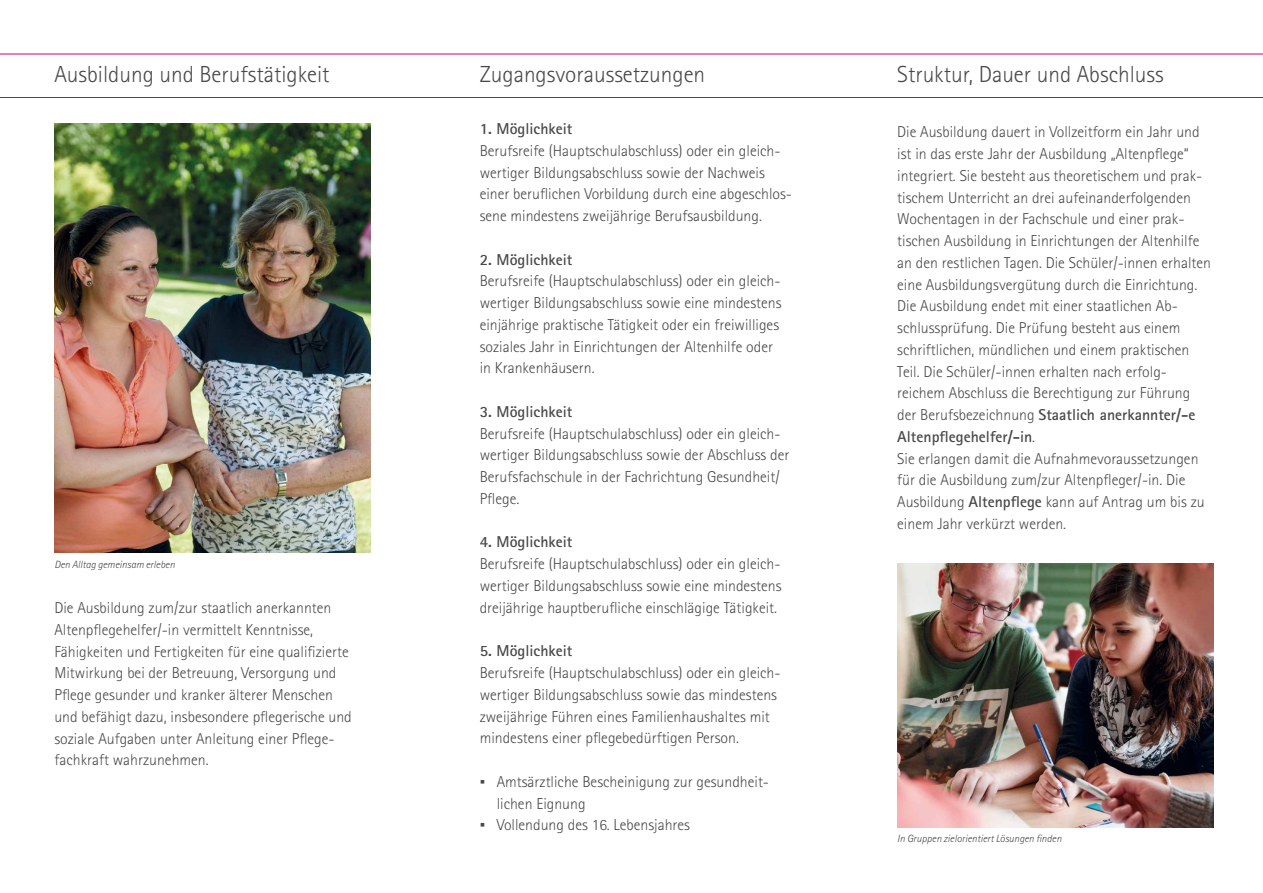
<style>
.page{position:relative;width:1263px;height:893px;background:#fff}
.page>*{position:absolute;margin:0;border:0;box-sizing:border-box;transform-origin:0 0}
.t1{font:300 23.25px "Rotis Sans Serif Pro";color:#494948}
.t2{font:300 15.75px/21.8px "Rotis Sans Serif Pro";color:#494948}
.t3{font:700 15.75px "Rotis Sans Serif Pro";color:#494948}
.t4{font:italic 300 10.5px "Rotis Sans Serif Pro";color:#494948}
.s1{font-family:"Arial";font-weight:400}
.s2{font-weight:700}
</style>
<div class="page">
<hr style="left:0;top:54px;width:1263px;height:1px;background:#c7007e">
<hr style="left:0;top:97px;width:1263px;height:1px;background:#c7007e">
<img style="left:897px;top:563px;width:316px;height:264px">
<img style="left:54px;top:123px;width:316px;height:430px">
<h1 class="t1" style="left:54px;top:61px;width:277px">Ausbildung und Berufstätigkeit</h1>
<h1 class="t1" style="left:480px;top:61px;width:227px">Zugangsvoraussetzungen</h1>
<h1 class="t1" style="left:897px;top:61px;width:268px">Struktur, Dauer und Abschluss</h1>
<p class="t4" style="left:54px;top:558px;width:122px">Den Alltag gemeinsam erleben</p>
<p class="t2" style="left:54px;top:597px;width:299px">Die Ausbildung zum/zur staatlich anerkannten Altenpflegehelfer/-in vermittelt Kenntnisse, Fähigkeiten und Fertigkeiten für eine qualifizierte Mitwirkung bei der Betreuung, Versorgung und Pflege gesunder und kranker älterer Menschen und befähigt dazu, insbesondere pflegerische und soziale Aufgaben unter Anleitung einer Pflege&shy;fachkraft wahrzunehmen.</p>
<p class="t3" style="left:480px;top:119px;width:94px">1. Möglichkeit</p>
<p class="t2" style="left:480px;top:140px;width:314px">Berufsreife (Hauptschulabschluss) oder ein gleich&shy;wertiger Bildungsabschluss sowie der Nachweis einer beruflichen Vorbildung durch eine abgeschlos&shy;sene mindestens zweijährige Berufsausbildung.</p>
<p class="t3" style="left:480px;top:249px;width:94px">2. Möglichkeit</p>
<p class="t2" style="left:480px;top:270px;width:303px">Berufsreife (Hauptschulabschluss) oder ein gleich&shy;wertiger Bildungsabschluss sowie eine mindestens einjährige praktische Tätigkeit oder ein freiwilliges soziales Jahr in Einrichtungen der Altenhilfe oder in Krankenhäusern.</p>
<p class="t3" style="left:480px;top:402px;width:94px">3. Möglichkeit</p>
<p class="t2" style="left:480px;top:423px;width:311px">Berufsreife (Hauptschulabschluss) oder ein gleich&shy;wertiger Bildungsabschluss sowie der Abschluss der Berufsfachschule in der Fachrichtung Gesundheit/ Pflege.</p>
<p class="t3" style="left:480px;top:532px;width:94px">4. Möglichkeit</p>
<p class="t2" style="left:480px;top:553px;width:303px;text-align:justify">Berufsreife (Hauptschulabschluss) oder ein gleich&shy;wertiger Bildungsabschluss sowie eine mindestens dreijährige hauptberufliche einschlägige Tätigkeit.</p>
<p class="t3" style="left:480px;top:641px;width:94px">5. Möglichkeit</p>
<p class="t2" style="left:480px;top:662px;width:302px">Berufsreife (Hauptschulabschluss) oder ein gleich&shy;wertiger Bildungsabschluss sowie das mindestens zweijährige Führen eines Familienhaushaltes mit mindestens einer pflegebedürftigen Person.</p>
<p class="t2" style="left:497px;top:771px;width:274px;text-indent:-17px"><span class="s1">▪</span> Amtsärztliche Bescheinigung zur gesundheit&shy;lichen Eignung</p>
<p class="t2" style="left:480px;top:814px;width:212px"><span class="s1">▪</span> Vollendung des 16. Lebensjahres</p>
<p class="t2" style="left:897px;top:121px;width:315px">Die Ausbildung dauert in Vollzeitform ein Jahr und ist in das erste Jahr der Ausbildung „Altenpflege“ integriert. Sie besteht aus theoretischem und prak&shy;tischem Unterricht an drei aufeinanderfolgenden Wochentagen in der Fachschule und einer prak&shy;tischen Ausbildung in Einrichtungen der Altenhilfe an den restlichen Tagen. Die Schüler/-innen erhalten eine Ausbildungsvergütung durch die Einrichtung.<br>Die Ausbildung endet mit einer staatlichen Ab&shy;schlussprüfung. Die Prüfung besteht aus einem schriftlichen, mündlichen und einem praktischen Teil. Die Schüler/-innen erhalten nach erfolg&shy;reichem Abschluss die Berechtigung zur Führung der Berufsbezeichnung <span class="s2">Staatlich anerkannter/-e Altenpflegehelfer/-in</span>.<br>Sie erlangen damit die Aufnahmevoraussetzungen für die Ausbildung zum/zur Altenpfleger/-in. Die Ausbildung <span class="s2">Altenpflege</span> kann auf Antrag um bis zu einem Jahr verkürzt werden.</p>
<p class="t4" style="left:897px;top:833px;width:166px">In Gruppen zielorientiert Lösungen finden</p>
</div>
